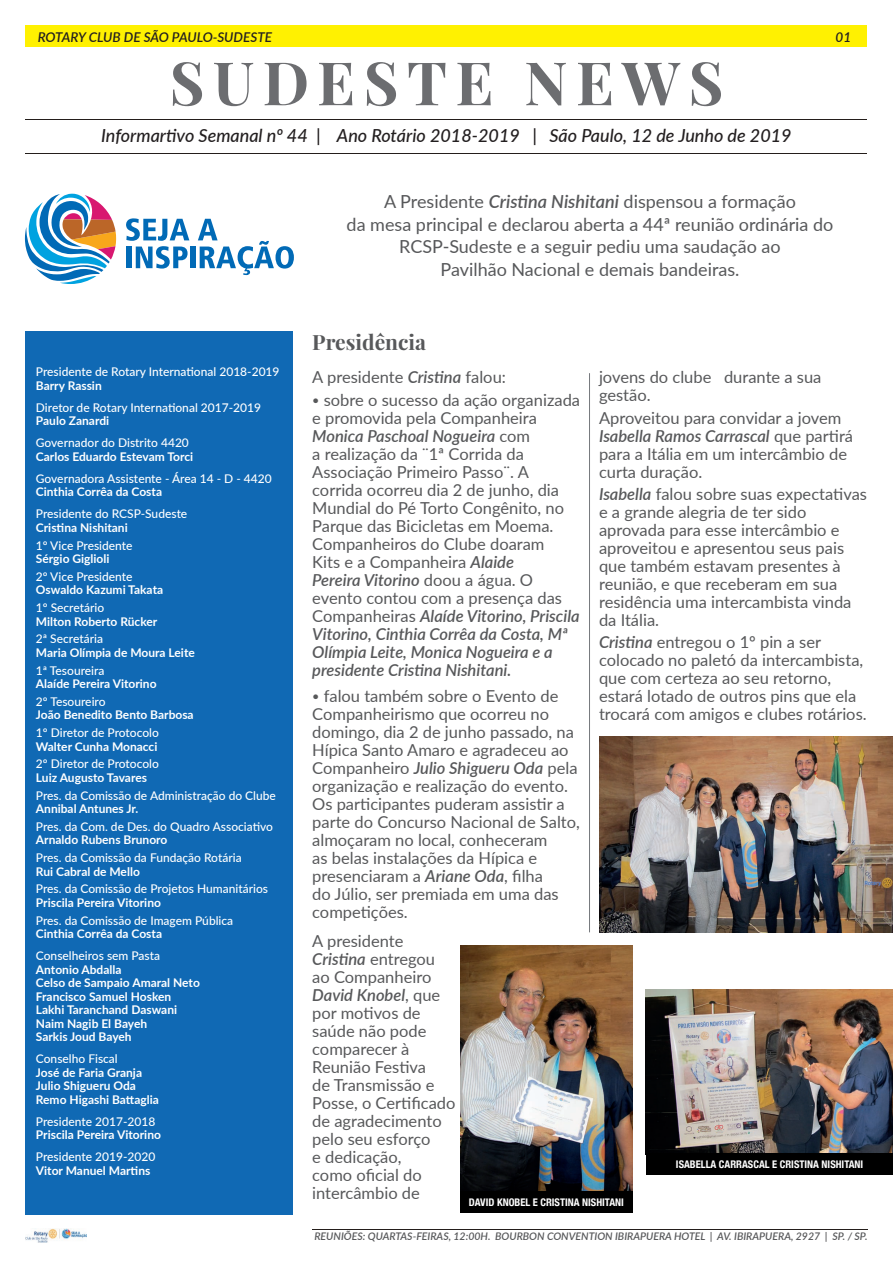
<style>
.page{position:relative;width:893px;height:1263px;background:#fff}
.page>*{position:absolute;margin:0;border:0;box-sizing:border-box;transform-origin:0 0}
.t1{font:700 60px "Playfair Display";letter-spacing:.14em;color:#6c6d70}
.t2{font:700 21px "Playfair Display";color:#57585a}
.t3{font:18px/22.5px "Lato";color:#57585a;text-align:center}
.t4{font:italic 500 18px "Lato";color:#231f20}
.t5{font:16.5px/18px "Lato";color:#57585a}
.t6{font:italic 600 13.5px "Lato";color:#231f20}
.t7{font:700 12px/13.5px "Lato";color:#fff}
.t8{font:500 12px "Lato";color:#fff}
.t9{font:italic 600 10.5px "Lato";color:#57585a}
.t10{font:700 condensed 10.5px "Helvetica Neue";color:#fff}
.s1{font-weight:600;font-style:italic}
.s2{font-family:"Playfair Display"}
</style>
<div class="page">
<div style="left:26px;top:26px;width:841px;height:21px;background:#fff101"></div>
<div style="left:26px;top:332px;width:267px;height:883px;background:#1069b4"></div>
<hr style="left:26px;top:119px;width:841px;height:1px;background:#241e1b">
<hr style="left:26px;top:153px;width:841px;height:1px;background:#241e1b">
<hr style="left:312px;top:1229px;width:555px;height:1px;background:#241e1b">
<img style="left:26px;top:1229px;width:60px;height:13px">
<svg style="left:25px;top:194px;width:91px;height:90px"></svg>
<svg style="left:126px;top:218px;width:63px;height:51px"></svg>
<div style="left:190px;top:247px;width:6px;height:21px;background:#016ab6"></div>
<svg style="left:198px;top:219px;width:96px;height:56px"></svg>
<hr style="left:589px;top:373px;width:1px;height:559px;background:#75787c">
<img style="left:460px;top:945px;width:172px;height:247px">
<div style="left:460px;top:1192px;width:172px;height:21px;background:#000"></div>
<img style="left:599px;top:737px;width:294px;height:196px">
<img style="left:646px;top:990px;width:247px;height:163px">
<div style="left:646px;top:1153px;width:247px;height:22px;background:#000"></div>
<p class="t6" style="left:38px;top:27px;width:236px">ROTARY CLUB DE SÃO PAULO-SUDESTE</p>
<p class="t6" style="left:836px;top:27px;width:17px">01</p>
<h1 class="t1" style="left:169px;top:45px;width:555px">SUDESTE NEWS</h1>
<p class="t4" style="left:101px;top:123px;width:692px">Informartivo Semanal nº 44 | Ano Rotário 2018-2019 | São Paulo, 12 de Junho de 2019</p>
<p class="t8" style="left:36px;top:363px;width:245px">Presidente de Rotary International 2018-2019</p>
<p class="t7" style="left:36px;top:378px;width:67px">Barry Rassin</p>
<p class="t8" style="left:36px;top:399px;width:227px">Diretor de Rotary International 2017-2019</p>
<p class="t7" style="left:36px;top:414px;width:75px">Paulo Zanardi</p>
<p class="t8" style="left:36px;top:434px;width:155px">Governador do Distrito 4420</p>
<p class="t7" style="left:36px;top:449px;width:159px">Carlos Eduardo Estevam Torci</p>
<p class="t8" style="left:36px;top:470px;width:237px">Governadora Assistente - Área 14 - D - 4420</p>
<p class="t7" style="left:36px;top:485px;width:128px">Cinthia Corrêa da Costa</p>
<p class="t8" style="left:36px;top:505px;width:153px">Presidente do RCSP-Sudeste</p>
<p class="t7" style="left:36px;top:520px;width:93px">Cristina Nishitani</p>
<p class="t8" style="left:36px;top:537px;width:98px">1º Vice Presidente</p>
<p class="t7" style="left:36px;top:551px;width:75px">Sérgio Giglioli</p>
<p class="t8" style="left:36px;top:568px;width:98px">2º Vice Presidente</p>
<p class="t7" style="left:36px;top:583px;width:129px">Oswaldo Kazumi Takata</p>
<p class="t8" style="left:36px;top:599px;width:70px">1º Secretário</p>
<p class="t7" style="left:36px;top:614px;width:123px">Milton Roberto Rücker</p>
<p class="t8" style="left:36px;top:630px;width:69px">2ª Secretária</p>
<p class="t7" style="left:36px;top:645px;width:160px">Maria Olímpia de Moura Leite</p>
<p class="t8" style="left:36px;top:661px;width:70px">1ª Tesoureira</p>
<p class="t7" style="left:36px;top:676px;width:122px">Alaíde Pereira Vitorino</p>
<p class="t8" style="left:36px;top:693px;width:71px">2º Tesoureiro</p>
<p class="t7" style="left:36px;top:708px;width:159px">João Benedito Bento Barbosa</p>
<p class="t8" style="left:36px;top:724px;width:124px">1º Diretor de Protocolo</p>
<p class="t7" style="left:36px;top:739px;width:123px">Walter Cunha Monacci</p>
<p class="t8" style="left:36px;top:755px;width:124px">2º Diretor de Protocolo</p>
<p class="t7" style="left:36px;top:770px;width:113px">Luiz Augusto Tavares</p>
<p class="t8" style="left:36px;top:786px;width:242px">Pres. da Comissão de Administração do Clube</p>
<p class="t7" style="left:36px;top:801px;width:104px">Annibal Antunes Jr.</p>
<p class="t8" style="left:36px;top:818px;width:239px">Pres. da Com. de Des. do Quadro Associativo</p>
<p class="t7" style="left:36px;top:833px;width:133px">Arnaldo Rubens Brunoro</p>
<p class="t8" style="left:36px;top:849px;width:207px">Pres. da Comissão da Fundação Rotária</p>
<p class="t7" style="left:36px;top:864px;width:105px">Rui Cabral de Mello</p>
<p class="t8" style="left:36px;top:880px;width:234px">Pres. da Comissão de Projetos Humanitários</p>
<p class="t7" style="left:36px;top:895px;width:127px">Priscila Pereira Vitorino</p>
<p class="t8" style="left:36px;top:911px;width:199px">Pres. da Comissão de Imagem Pública</p>
<p class="t7" style="left:36px;top:926px;width:128px">Cinthia Corrêa da Costa</p>
<p class="t8" style="left:36px;top:947px;width:126px">Conselheiros sem Pasta</p>
<p class="t7" style="left:36px;top:962px;width:165px">Antonio Abdalla<br>Celso de Sampaio Amaral Neto<br>Francisco Samuel Hosken<br>Lakhi Taranchand Daswani<br>Naim Nagib El Bayeh<br>Sarkis Joud Bayeh</p>
<p class="t8" style="left:36px;top:1050px;width:83px">Conselho Fiscal</p>
<p class="t7" style="left:36px;top:1065px;width:124px">José de Faria Granja<br>Julio Shigueru Oda<br>Remo Higashi Battaglia</p>
<p class="t8" style="left:36px;top:1113px;width:121px">Presidente 2017-2018</p>
<p class="t7" style="left:36px;top:1127px;width:127px">Priscila Pereira Vitorino</p>
<p class="t8" style="left:36px;top:1148px;width:121px">Presidente 2019-2020</p>
<p class="t7" style="left:36px;top:1163px;width:116px">Vitor Manuel Martins</p>
<p class="t3" style="left:347px;top:190px;width:488px">A Presidente <span class="s1">Cristina Nishitani</span> dispensou a formação<br>da mesa principal e declarou aberta a 44ª reunião ordinária do RCSP-Sudeste e a seguir pediu uma saudação ao<br>Pavilhão Nacional e demais bandeiras.</p>
<p class="t2" style="left:312px;top:329px;width:115px">Presidência</p>
<p class="t5" style="left:312px;top:368px;width:195px">A presidente <span class="s1">Cristina</span> falou:</p>
<p class="t5" style="left:312px;top:390px;width:269px"><span class="s2">•</span> sobre o sucesso da ação organizada e promovida pela Companheira<br><span class="s1">Monica Paschoal Nogueira</span> com<br>a realização da ¨1ª Corrida da<br>Associação Primeiro Passo¨. A corrida ocorreu dia 2 de junho, dia<br>Mundial do Pé Torto Congênito, no<br>Parque das Bicicletas em Moema.<br>Companheiros do Clube doaram<br>Kits e a Companheira <span class="s1">Alaide<br>Pereira Vitorino</span> doou a água. O evento contou com a presença das<br>Companheiras <span class="s1">Alaíde Vitorino, Priscila<br>Vitorino, Cinthia Corrêa da Costa, Mª<br>Olímpia Leite, Monica Nogueira e a presidente Cristina Nishitani.</span></p>
<p class="t5" style="left:312px;top:686px;width:269px"><span class="s2">•</span> falou também sobre o Evento de<br>Companheirismo que ocorreu no domingo, dia 2 de junho passado, na<br>Hípica Santo Amaro e agradeceu ao<br>Companheiro <span class="s1">Julio Shigueru Oda</span> pela organização e realização do evento.<br>Os participantes puderam assistir a parte do Concurso Nacional de Salto, almoçaram no local, conheceram<br>as belas instalações da Hípica e presenciaram a <span class="s1">Ariane Oda</span>, filha<br>do Júlio, ser premiada em uma das competições.</p>
<p class="t5" style="left:312px;top:931px;width:145px">A presidente<br><span class="s1">Cristina</span> entregou ao Companheiro<br><span class="s1">David Knobel</span>, que por motivos de saúde não pode comparecer à<br>Reunião Festiva<br>de Transmissão e<br>Posse, o Certificado de agradecimento pelo seu esforço<br>e dedicação,<br>como oficial do intercâmbio de</p>
<p class="t10" style="left:469px;top:1194px;width:157px">DAVID KNOBEL E CRISTINA NISHITANI</p>
<p class="t5" style="left:599px;top:368px;width:224px">jovens do clube durante a sua gestão.</p>
<p class="t5" style="left:599px;top:408px;width:256px">Aproveitou para convidar a jovem<br><span class="s1">Isabella Ramos Carrascal</span> que partirá para a Itália em um intercâmbio de curta duração.</p>
<p class="t5" style="left:599px;top:484px;width:270px"><span class="s1">Isabella</span> falou sobre suas expectativas e a grande alegria de ter sido aprovada para esse intercâmbio e aproveitou e apresentou seus pais que também estavam presentes à reunião, e que receberam em sua residência uma intercambista vinda da Itália.</p>
<p class="t5" style="left:599px;top:632px;width:269px"><span class="s1">Cristina</span> entregou o 1º pin a ser colocado no paletó da intercambista, que com certeza ao seu retorno, estará lotado de outros pins que ela trocará com amigos e clubes rotários.</p>
<p class="t10" style="left:676px;top:1155px;width:189px">ISABELLA CARRASCAL E CRISTINA NISHITANI</p>
<p class="t9" style="left:314px;top:1228px;width:554px">REUNIÕES: QUARTAS-FEIRAS, 12:00H. BOURBON CONVENTION IBIRAPUERA HOTEL | AV. IBIRAPUERA, 2927 | SP. / SP.</p>
</div>
